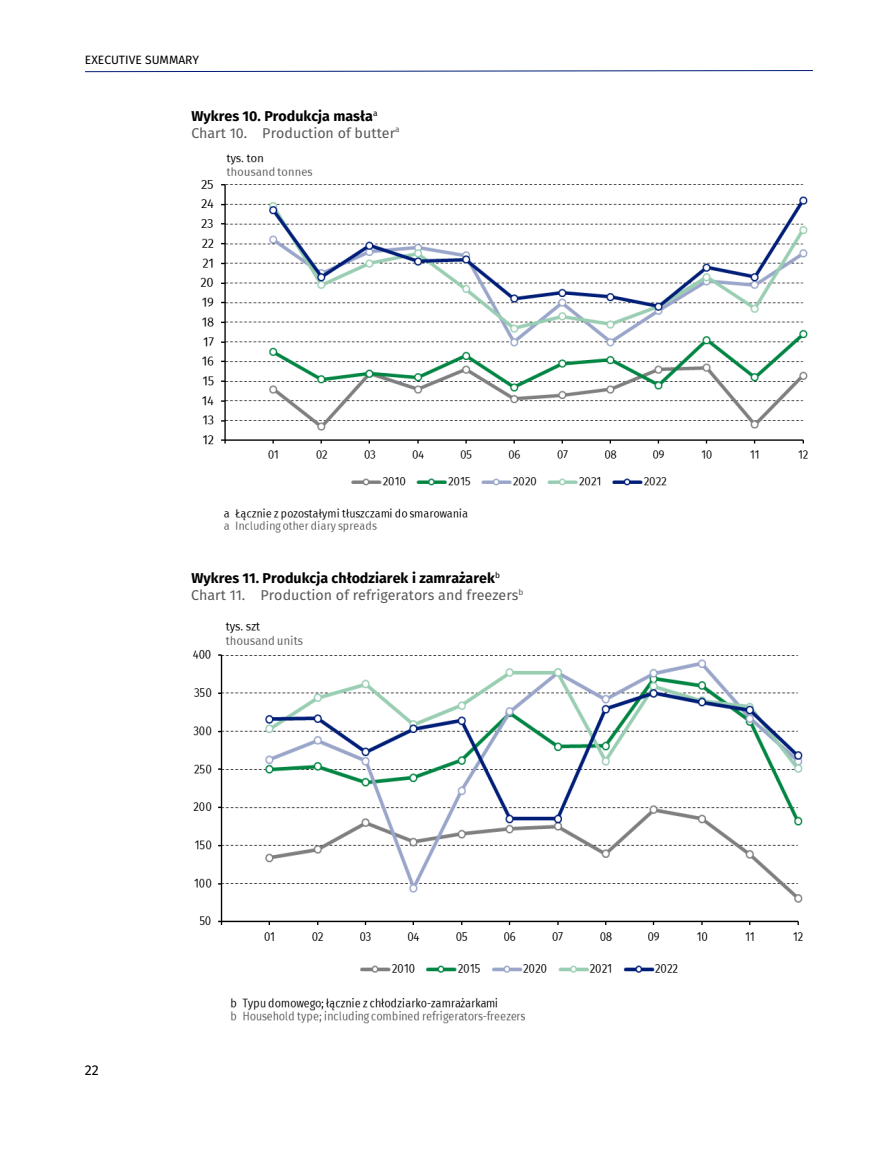
<style>
.page{position:relative;width:893px;height:1149px;background:#fff}
.page>*{position:absolute;margin:0;border:0;box-sizing:border-box;transform-origin:0 0}
.t1{font:14.25px "Fira Sans";color:#595959}
.t2{font:700 14.25px "Fira Sans";color:#000}
.t3{font:14.25px "Fira Sans";color:#000}
.t4{font:12px "Fira Sans";color:#000}
</style>
<div class="page">
<svg style="left:85px;top:70px;width:728px;height:2px"></svg>
<img style="left:200px;top:154px;width:608px;height:379px">
<img style="left:192px;top:622px;width:611px;height:402px">
<p class="t4" style="left:85px;top:51px;width:116px">EXECUTIVE SUMMARY</p>
<p class="t2" style="left:191px;top:104px;width:188px">Wykres 10. Produkcja masła<sup>a</sup></p>
<p class="t1" style="left:191px;top:122px;width:210px">Chart 10. Production of butter<sup>a</sup></p>
<p class="t2" style="left:191px;top:566px;width:310px">Wykres 11. Produkcja chłodziarek i zamrażarek<sup>b</sup></p>
<p class="t1" style="left:191px;top:584px;width:334px">Chart 11. Production of refrigerators and freezers<sup>b</sup></p>
<p class="t3" style="left:85px;top:1058px;width:16px">22</p>
</div>
